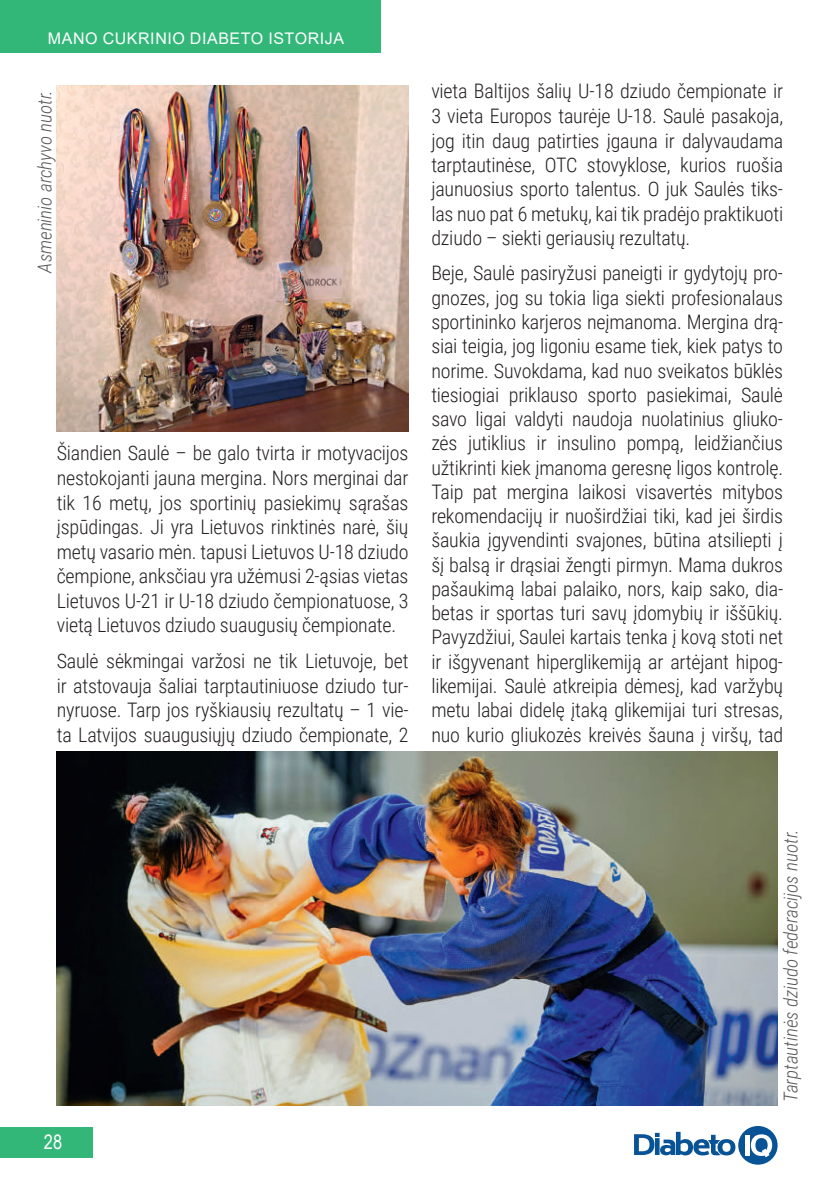
<style>
.page{position:relative;width:840px;height:1191px;background:#fff}
.page>*{position:absolute;margin:0;border:0;box-sizing:border-box;transform-origin:0 0}
.t1{font:300 20px/24.2px "Roboto Condensed";letter-spacing:-.01em;color:#231f20;text-align:justify}
.t2{font:20px "Arial Narrow";color:#fff}
.t3{font:italic 300 19px "Roboto Condensed";color:#57585a}
.t4{font:16px "Arial";letter-spacing:.035em;color:#fff}
</style>
<div class="page">
<img style="left:57px;top:751px;width:719px;height:354px">
<div style="left:0;top:1127px;width:92px;height:30px;background:#32b779"></div>
<div style="left:0;top:0;width:380px;height:53px;background:#32b779"></div>
<svg style="left:737px;top:1126px;width:40px;height:38px"></svg>
<svg style="left:634px;top:1131px;width:101px;height:24px"></svg>
<hr style="left:745px;top:1134px;width:4px;height:21px;background:#fff">
<svg style="left:750px;top:1134px;width:21px;height:23px"></svg>
<img style="left:57px;top:86px;width:351px;height:346px">
<p class="t4" style="left:48px;top:27px;width:297px">MANO CUKRINIO DIABETO ISTORIJA</p>
<p class="t3" style="left:31px;top:273px;width:184px;rotate:-90deg">Asmeninio archyvo nuotr.</p>
<p class="t1" style="left:57px;top:440px;width:353px">Šiandien Saulė – be galo tvirta ir motyvacijos nestokojanti jauna mergina. Nors merginai dar tik 16 metų, jos sportinių pasiekimų sąrašas įspūdingas. Ji yra Lietuvos rinktinės narė, šių metų vasario mėn. tapusi Lietuvos U-18 dziudo čempione, anksčiau yra užėmusi 2-ąsias vietas Lietuvos U-21 ir U-18 dziudo čempionatuose, 3 vietą Lietuvos dziudo suaugusių čempionate.</p>
<p class="t1" style="left:57px;top:648px;width:353px">Saulė sėkmingai varžosi ne tik Lietuvoje, bet ir atstovauja šaliai tarptautiniuose dziudo tur&shy;nyruose. Tarp jos ryškiausių rezultatų – 1 vie&shy;ta Latvijos suaugusiųjų dziudo čempionate, 2</p>
<p class="t1" style="left:431px;top:78px;width:353px">vieta Baltijos šalių U-18 dziudo čempionate ir 3 vieta Europos taurėje U-18. Saulė pasakoja, jog itin daug patirties įgauna ir dalyvaudama tarptautinėse, OTC stovyklose, kurios ruošia jaunuosius sporto talentus. O juk Saulės tiks&shy;las nuo pat 6 metukų, kai tik pradėjo praktikuoti dziudo – siekti geriausių rezultatų.</p>
<p class="t1" style="left:431px;top:260px;width:353px">Beje, Saulė pasiryžusi paneigti ir gydytojų pro&shy;gnozes, jog su tokia liga siekti profesionalaus sportininko karjeros neįmanoma. Mergina drą&shy;siai teigia, jog ligoniu esame tiek, kiek patys to norime. Suvokdama, kad nuo sveikatos būklės tiesiogiai priklauso sporto pasiekimai, Saulė savo ligai valdyti naudoja nuolatinius gliuko&shy;zės jutiklius ir insulino pompą, leidžiančius užtikrinti kiek įmanoma geresnę ligos kontrolę.<br>Taip pat mergina laikosi visavertės mitybos rekomendacijų ir nuoširdžiai tiki, kad jei širdis šaukia įgyvendinti svajones, būtina atsiliepti į šį balsą ir drąsiai žengti pirmyn. Mama dukros pašaukimą labai palaiko, nors, kaip sako, dia&shy;betas ir sportas turi savų įdomybių ir iššūkių.<br>Pavyzdžiui, Saulei kartais tenka į kovą stoti net ir išgyvenant hiperglikemiją ar artėjant hipog&shy;likemijai. Saulė atkreipia dėmesį, kad varžybų metu labai didelę įtaką glikemijai turi stresas, nuo kurio gliukozės kreivės šauna į viršų, tad</p>
<p class="t2" style="left:44px;top:1126px;width:20px">28</p>
<p class="t3" style="left:777px;top:1102px;width:274px;rotate:-90deg">Tarptautinės dziudo federacijos nuotr.</p>
</div>
